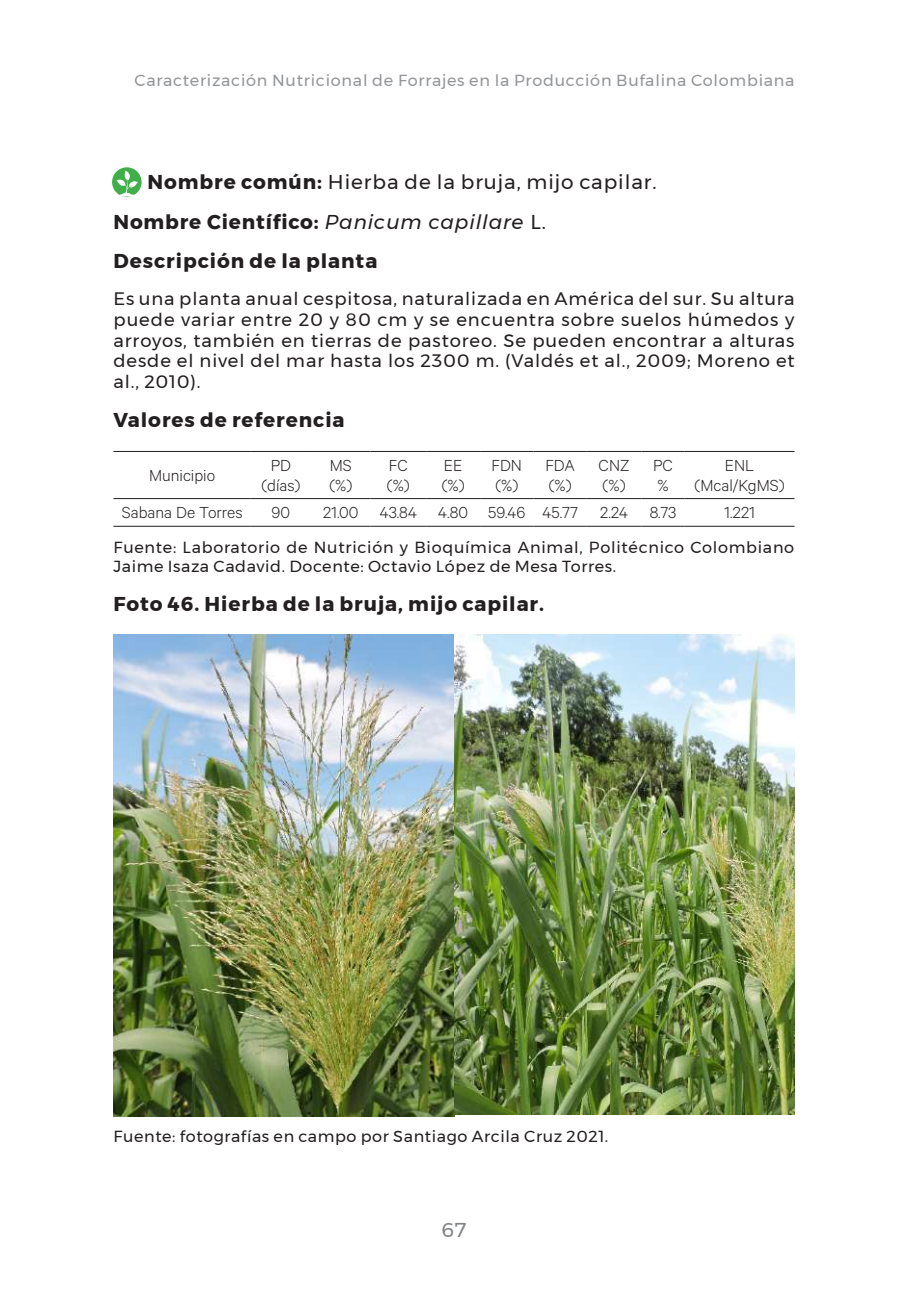
<style>
.page{position:relative;width:908px;height:1304px;background:#fff}
.page>*{position:absolute;margin:0;border:0;box-sizing:border-box;transform-origin:0 0}
.t1{font:700 20px/39.6px "Montserrat";letter-spacing:.045em;color:#231f20}
.t2{font:20px "Montserrat";color:#808285}
.t3{font:18px/20.6px "Montserrat";letter-spacing:.05em;color:#231f20;text-align:justify}
.t4{font:300 18px/19.4px "Calibre";color:#231f20}
.t5{font:16px/18.4px "Montserrat";letter-spacing:.04em;color:#231f20}
.t6{font:16px "Montserrat";letter-spacing:.05em;color:#939598}
.s1{font-weight:400}
.s2{font-weight:400;font-style:italic}
</style>
<div class="page">
<div style="left:112px;top:167px;width:29px;height:30px;background:#40ae49;border-radius:50%"></div>
<svg style="left:116px;top:171px;width:22px;height:25px"></svg>
<hr style="left:113px;top:451px;width:138px;height:1px;background:#231f20">
<hr style="left:251px;top:451px;width:60px;height:1px;background:#231f20">
<hr style="left:311px;top:451px;width:59px;height:1px;background:#231f20">
<hr style="left:370px;top:451px;width:56px;height:1px;background:#231f20">
<hr style="left:426px;top:451px;width:54px;height:1px;background:#231f20">
<hr style="left:480px;top:451px;width:53px;height:1px;background:#231f20">
<hr style="left:533px;top:451px;width:53px;height:1px;background:#231f20">
<hr style="left:586px;top:451px;width:55px;height:1px;background:#231f20">
<hr style="left:641px;top:451px;width:43px;height:1px;background:#231f20">
<hr style="left:684px;top:451px;width:110px;height:1px;background:#231f20">
<hr style="left:113px;top:498px;width:138px;height:1px;background:#231f20">
<hr style="left:251px;top:498px;width:60px;height:1px;background:#231f20">
<hr style="left:311px;top:498px;width:59px;height:1px;background:#231f20">
<hr style="left:370px;top:498px;width:56px;height:1px;background:#231f20">
<hr style="left:426px;top:498px;width:54px;height:1px;background:#231f20">
<hr style="left:480px;top:498px;width:53px;height:1px;background:#231f20">
<hr style="left:533px;top:498px;width:53px;height:1px;background:#231f20">
<hr style="left:586px;top:498px;width:55px;height:1px;background:#231f20">
<hr style="left:641px;top:498px;width:43px;height:1px;background:#231f20">
<hr style="left:684px;top:498px;width:110px;height:1px;background:#231f20">
<hr style="left:113px;top:526px;width:138px;height:1px;background:#231f20">
<hr style="left:251px;top:526px;width:60px;height:1px;background:#231f20">
<hr style="left:311px;top:526px;width:59px;height:1px;background:#231f20">
<hr style="left:370px;top:526px;width:56px;height:1px;background:#231f20">
<hr style="left:426px;top:526px;width:54px;height:1px;background:#231f20">
<hr style="left:480px;top:526px;width:53px;height:1px;background:#231f20">
<hr style="left:533px;top:526px;width:53px;height:1px;background:#231f20">
<hr style="left:586px;top:526px;width:55px;height:1px;background:#231f20">
<hr style="left:641px;top:526px;width:43px;height:1px;background:#231f20">
<hr style="left:684px;top:526px;width:110px;height:1px;background:#231f20">
<img style="left:113px;top:635px;width:681px;height:481px">
<p class="t6" style="left:134px;top:68px;width:661px">Caracterización Nutricional de Forrajes en la Producción Bufalina Colombiana</p>
<p class="t1" style="left:113px;top:163px;width:544px;text-indent:34px">Nombre común: <span class="s1">Hierba de la bruja, mijo capilar.<br></span>Nombre Científico: <span class="s2">Panicum capillare</span> <span class="s1">L.<br></span>Descripción de la planta</p>
<p class="t3" style="left:113px;top:288px;width:682px">Es una planta anual cespitosa, naturalizada en América del sur. Su altura puede variar entre 20 y 80 cm y se encuentra sobre suelos húmedos y arroyos, también en tierras de pastoreo. Se pueden encontrar a alturas desde el nivel del mar hasta los 2300 m. (Valdés et al., 2009; Moreno et al., 2010).</p>
<p class="t1" style="left:113px;top:400px;width:232px">Valores de referencia</p>
<p class="t4" style="left:149px;top:465px;width:68px">Municipio</p>
<p class="t4" style="left:261px;top:455px;width:40px;text-align:center">PD (días)</p>
<p class="t4" style="left:329px;top:455px;width:24px">MS (%)</p>
<p class="t4" style="left:387px;top:455px;width:24px">FC (%)</p>
<p class="t4" style="left:441px;top:455px;width:24px">EE (%)</p>
<p class="t4" style="left:491px;top:455px;width:32px">FDN (%)</p>
<p class="t4" style="left:545px;top:455px;width:31px">FDA (%)</p>
<p class="t4" style="left:598px;top:455px;width:32px">CNZ (%)</p>
<p class="t4" style="left:652px;top:455px;width:21px">PC %</p>
<p class="t4" style="left:694px;top:455px;width:91px;text-align:center">ENL (Mcal/KgMS)</p>
<p class="t4" style="left:122px;top:502px;width:122px">Sabana De Torres</p>
<p class="t4" style="left:271px;top:502px;width:20px">90</p>
<p class="t4" style="left:323px;top:502px;width:354px">21.00 43.84 4.80 59.46 45.77 2.24 8.73</p>
<p class="t4" style="left:723px;top:502px;width:32px">1.221</p>
<p class="t5" style="left:113px;top:538px;width:682px">Fuente: Laboratorio de Nutrición y Bioquímica Animal, Politécnico Colombiano<br>Jaime Isaza Cadavid. Docente: Octavio López de Mesa Torres.</p>
<p class="t1" style="left:113px;top:584px;width:432px">Foto 46. Hierba de la bruja, mijo capilar.</p>
<p class="t5" style="left:113px;top:1127px;width:496px">Fuente: fotografías en campo por Santiago Arcila Cruz 2021.</p>
<p class="t2" style="left:441px;top:1215px;width:27px">67</p>
</div>
